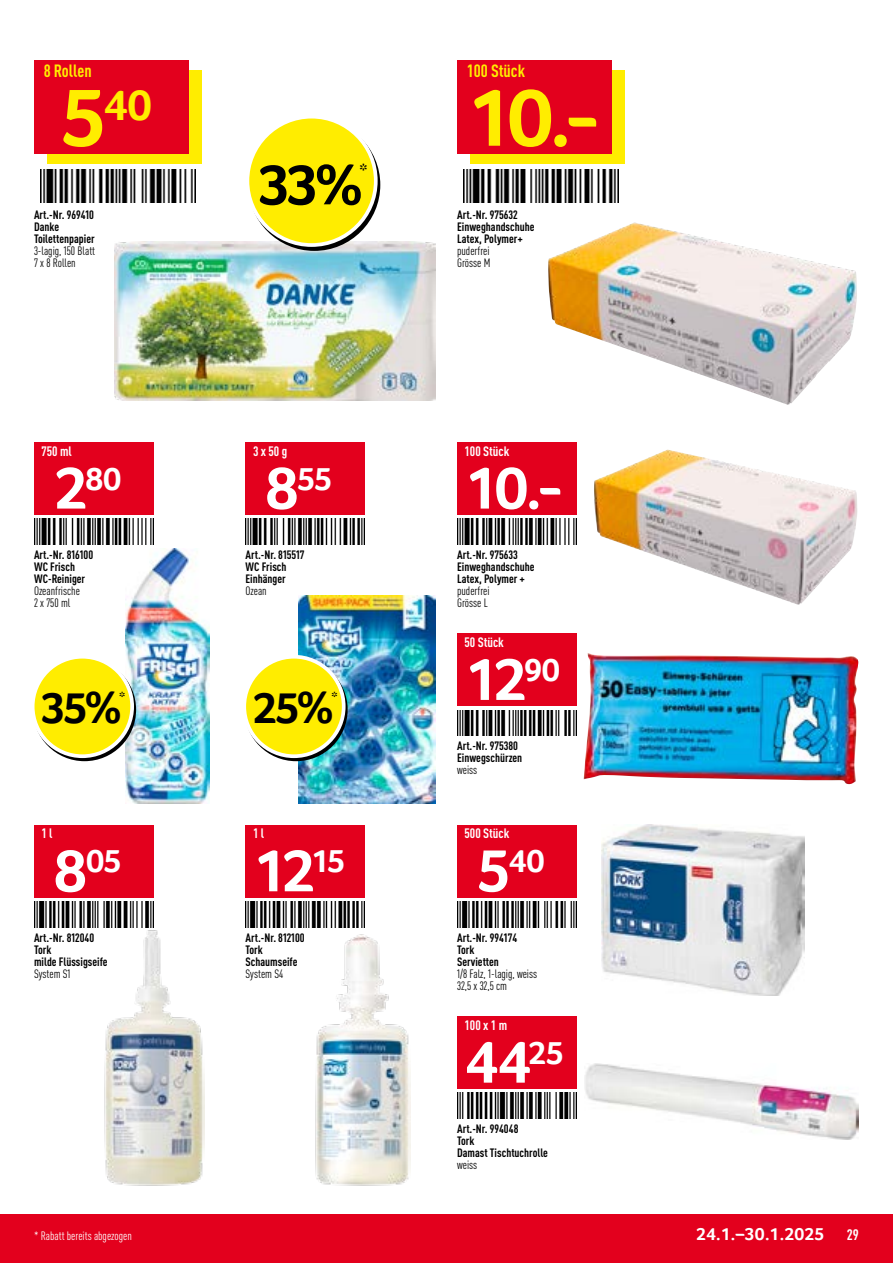
<style>
.page{position:relative;width:893px;height:1263px;background:#fff}
.page>*{position:absolute;margin:0;border:0;box-sizing:border-box;transform-origin:0 0}
.Preis_HOT{font:700 84px "Transgourmet";color:#ffed00}
.Preis_weiss{font:700 61.5px "Transgourmet";letter-spacing:-.075em;color:#fff}
.Rabattbutton{font:700 58.5px "Transgourmet";color:#000}
.Rabattbutton-2{font:700 45px "Transgourmet";color:#000}
.Preis_HOT-2{font:700 44.55px "Transgourmet";color:#ffed00}
.Preis_weiss-2{font:700 33.3px "Transgourmet";letter-spacing:-.02em;color:#fff}
.Rabattbutton-3{font:700 19.5px "Transgourmet";color:#000}
.t1{font:700 18px "Transgourmet";letter-spacing:.01em;color:#fff}
.Unit_HOT{font:700 condensed 17.55px "DINOT";color:#ffed00}
.t2{font:700 condensed 15px "DINOT";color:#fff}
.Rabattbutton-4{font:700 15px "Transgourmet";color:#000}
.Unit_weiss{font:700 condensed 13.5px "DINOT";color:#fff}
.t3{font:700 condensed 12px/12px "DINOT";color:#000}
.t4{font:condensed 12px "DINOT";color:#000}
.t5{font:condensed 12px "DINOT";color:#fff}
.s1{font-size:84px}
.s2{font-size:61.5px}
</style>
<div class="page">
<div style="left:0;top:1214px;width:893px;height:49px;background:#e3001d"></div>
<img style="left:115px;top:241px;width:321px;height:160px">
<img style="left:548px;top:223px;width:309px;height:182px">
<img style="left:125px;top:549px;width:84px;height:255px">
<img style="left:298px;top:595px;width:138px;height:209px">
<img style="left:594px;top:450px;width:264px;height:155px">
<img style="left:585px;top:1063px;width:274px;height:77px">
<img style="left:584px;top:653px;width:274px;height:132px">
<img style="left:104px;top:930px;width:100px;height:256px">
<img style="left:315px;top:934px;width:96px;height:252px">
<img style="left:602px;top:825px;width:202px;height:170px">
<div style="left:47px;top:70px;width:155px;height:94px;background:#ffed00"></div>
<div style="left:34px;top:60px;width:155px;height:93px;background:#e3001d"></div>
<div style="left:247px;top:117px;width:129px;height:128px;background:#ffed00;border-radius:50%"></div>
<div style="left:246px;top:115px;width:132px;height:132px;border:4px solid #fff;border-radius:50%"></div>
<img style="left:40px;top:170px;width:155px;height:33px">
<div style="left:470px;top:70px;width:155px;height:94px;background:#ffed00"></div>
<div style="left:457px;top:60px;width:155px;height:93px;background:#e3001d"></div>
<img style="left:463px;top:170px;width:155px;height:33px">
<div style="left:34px;top:442px;width:119px;height:72px;background:#e3001d"></div>
<div style="left:33px;top:657px;width:99px;height:99px;background:#ffed00;border-radius:50%"></div>
<div style="left:31px;top:655px;width:103px;height:103px;border:4px solid #fff;border-radius:50%"></div>
<img style="left:34px;top:519px;width:119px;height:25px">
<div style="left:246px;top:442px;width:119px;height:72px;background:#e3001d"></div>
<div style="left:244px;top:657px;width:100px;height:99px;background:#ffed00;border-radius:50%"></div>
<div style="left:242px;top:655px;width:104px;height:103px;border:4px solid #fff;border-radius:50%"></div>
<img style="left:246px;top:519px;width:119px;height:25px">
<div style="left:457px;top:442px;width:119px;height:72px;background:#e3001d"></div>
<img style="left:457px;top:519px;width:119px;height:25px">
<div style="left:457px;top:1016px;width:119px;height:73px;background:#e3001d"></div>
<img style="left:457px;top:1093px;width:119px;height:25px">
<div style="left:457px;top:634px;width:119px;height:72px;background:#e3001d"></div>
<img style="left:457px;top:710px;width:119px;height:26px">
<div style="left:34px;top:825px;width:119px;height:72px;background:#e3001d"></div>
<img style="left:34px;top:901px;width:119px;height:26px">
<div style="left:246px;top:825px;width:119px;height:72px;background:#e3001d"></div>
<img style="left:246px;top:901px;width:119px;height:26px">
<div style="left:457px;top:825px;width:119px;height:72px;background:#e3001d"></div>
<img style="left:457px;top:901px;width:119px;height:26px">
<p class="Unit_HOT" style="left:44px;top:60px;width:50px">8 Rollen</p>
<p class="Preis_HOT-2" style="left:61px;top:79px;width:93px"><span class="s1">5</span>40</p>
<p class="t3" style="left:34px;top:208px;width:62px">Art.-Nr. 969410</p>
<p class="t3" style="left:34px;top:220px;width:62px">Danke<br>Toilettenpapier</p>
<p class="t4" style="left:34px;top:243px;width:63px">3-lagig, 150 Blatt</p>
<p class="t4" style="left:34px;top:255px;width:43px">7 x 8 Rollen</p>
<p class="Unit_weiss" style="left:41px;top:443px;width:32px">750 ml</p>
<p class="Preis_weiss-2" style="left:54px;top:459px;width:69px"><span class="s2">2</span>80</p>
<p class="t3" style="left:34px;top:548px;width:61px">Art.-Nr. 816100</p>
<p class="t3" style="left:34px;top:560px;width:53px">WC Frisch<br>WC-Reiniger</p>
<p class="t4" style="left:34px;top:584px;width:47px">Ozeanfrische</p>
<p class="t4" style="left:34px;top:596px;width:38px">2 x 750 ml</p>
<p class="Rabattbutton-2" style="left:41px;top:681px;width:82px">35%</p>
<p class="Rabattbutton-4" style="left:119px;top:688px;width:8px">*</p>
<p class="Unit_weiss" style="left:41px;top:825px;width:13px">1 l</p>
<p class="Preis_weiss-2" style="left:54px;top:841px;width:70px"><span class="s2">8</span>05</p>
<p class="t3" style="left:34px;top:931px;width:62px">Art.-Nr. 812040</p>
<p class="t3" style="left:34px;top:943px;width:75px">Tork<br>milde Flüssigseife</p>
<p class="t4" style="left:34px;top:966px;width:38px">System S1</p>
<p class="Rabattbutton" style="left:258px;top:150px;width:106px">33%</p>
<p class="Rabattbutton-3" style="left:360px;top:159px;width:10px">*</p>
<p class="Unit_weiss" style="left:253px;top:443px;width:36px">3 x 50 g</p>
<p class="Preis_weiss-2" style="left:265px;top:459px;width:68px"><span class="s2">8</span>55</p>
<p class="t3" style="left:246px;top:548px;width:61px">Art.-Nr. 815517</p>
<p class="t3" style="left:246px;top:560px;width:42px">WC Frisch<br>Einhänger</p>
<p class="t4" style="left:246px;top:584px;width:23px">Ozean</p>
<p class="Rabattbutton-2" style="left:252px;top:681px;width:83px">25%</p>
<p class="Rabattbutton-4" style="left:331px;top:688px;width:8px">*</p>
<p class="Unit_weiss" style="left:253px;top:825px;width:13px">1 l</p>
<p class="Preis_weiss" style="left:253px;top:834px;width:94px">12<sup>15</sup></p>
<p class="t3" style="left:246px;top:931px;width:61px">Art.-Nr. 812100</p>
<p class="t3" style="left:246px;top:943px;width:53px">Tork<br>Schaumseife</p>
<p class="t4" style="left:246px;top:966px;width:39px">System S4</p>
<p class="Unit_HOT" style="left:467px;top:60px;width:60px">100 Stück</p>
<p class="Preis_HOT" style="left:467px;top:68px;width:136px">10.-</p>
<p class="t3" style="left:457px;top:208px;width:62px">Art.-Nr. 975632</p>
<p class="t3" style="left:457px;top:220px;width:79px">Einweghandschuhe<br>Latex, Polymer+</p>
<p class="t4" style="left:457px;top:243px;width:34px">puderfrei</p>
<p class="t4" style="left:457px;top:255px;width:35px">Grösse M</p>
<p class="Unit_weiss" style="left:465px;top:443px;width:46px">100 Stück</p>
<p class="Preis_weiss" style="left:465px;top:451px;width:101px">10.-</p>
<p class="t3" style="left:457px;top:548px;width:62px">Art.-Nr. 975633</p>
<p class="t3" style="left:457px;top:560px;width:79px">Einweghandschuhe<br>Latex, Polymer +</p>
<p class="t4" style="left:457px;top:584px;width:34px">puderfrei</p>
<p class="t4" style="left:457px;top:596px;width:32px">Grösse L</p>
<p class="Unit_weiss" style="left:465px;top:634px;width:41px">50 Stück</p>
<p class="Preis_weiss" style="left:465px;top:643px;width:97px">12<sup>90</sup></p>
<p class="t3" style="left:457px;top:740px;width:62px">Art.-Nr. 975380</p>
<p class="t3" style="left:457px;top:752px;width:67px">Einwegschürzen</p>
<p class="t4" style="left:457px;top:763px;width:22px">weiss</p>
<p class="Unit_weiss" style="left:465px;top:825px;width:46px">500 Stück</p>
<p class="Preis_weiss-2" style="left:477px;top:841px;width:69px"><span class="s2">5</span>40</p>
<p class="t3" style="left:457px;top:931px;width:62px">Art.-Nr. 994174</p>
<p class="t3" style="left:457px;top:943px;width:43px">Tork<br>Servietten</p>
<p class="t4" style="left:457px;top:966px;width:82px">1/8 Falz, 1-lagig, weiss</p>
<p class="t4" style="left:457px;top:978px;width:51px">32,5 x 32,5 cm</p>
<p class="Unit_weiss" style="left:465px;top:1017px;width:44px">100 x 1 m</p>
<p class="Preis_weiss" style="left:465px;top:1026px;width:101px">44<sup>25</sup></p>
<p class="t3" style="left:457px;top:1122px;width:63px">Art.-Nr. 994048</p>
<p class="t3" style="left:457px;top:1134px;width:92px">Tork<br>Damast Tischtuchrolle</p>
<p class="t4" style="left:457px;top:1158px;width:22px">weiss</p>
<p class="t5" style="left:34px;top:1229px;width:99px">* Rabatt bereits abgezogen</p>
<p class="t1" style="left:696px;top:1224px;width:130px">24.1.–30.1.2025</p>
<p class="t2" style="left:847px;top:1226px;width:14px">29</p>
</div>
